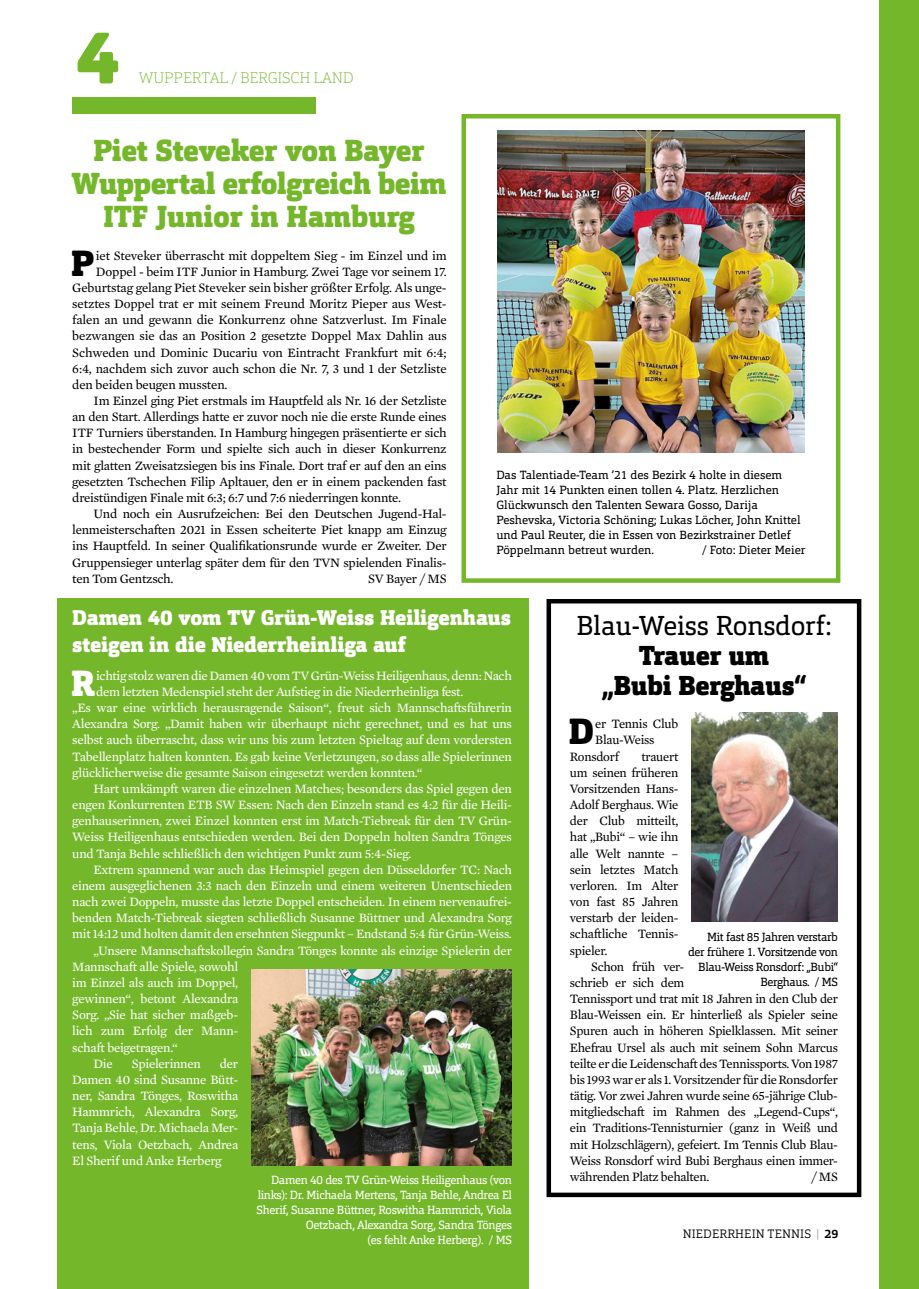
<style>
.page{position:relative;width:919px;height:1289px;background:#fff}
.page>*{position:absolute;margin:0;border:0;box-sizing:border-box;transform-origin:0 0}
.t1{font:900 75px "Orgon Slab";color:#75b72a}
.t2{font:900 36px "Orgon Slab";color:#000}
.t3{font:900 36px "Orgon Slab";color:#fff}
.t4{font:900 30px/33px "Orgon Slab";letter-spacing:-.015em;color:#75b72a;text-align:center}
.t5{font:900 27px/30px "Orgon Slab";letter-spacing:-.01em;color:#000;text-align:center}
.t6{font:27px "Orgon Slab";letter-spacing:-.01em;color:#000}
.t7{font:900 21px/27px "Orgon Slab";letter-spacing:-.01em;color:#fff}
.t8{font:100 15px "Orgon Slab";letter-spacing:-.015em;color:#75b72a}
.t9{font:13.05px/16.2px "Mercury Text G2";letter-spacing:-.02em;color:#000;text-align:justify}
.t10{font:13.05px/16.2px "Mercury Text G2";letter-spacing:-.02em;color:#fff;text-align:justify}
.t11{font:300 12px "Orgon Slab";letter-spacing:.01em;color:#000}
.t12{font:11.7px/15px "Orgon Slab";color:#000}
.t13{font:11.7px/15px "Orgon Slab";letter-spacing:-.03em;color:#fff;text-align:right}
.t14{font:11.7px/15px "Orgon Slab";letter-spacing:-.03em;color:#000;text-align:right}
.s1{color:#9d9d9c}
.s2{font-weight:700}
</style>
<div class="page">
<div style="left:461px;top:114px;width:379px;height:469px;border:4px solid #75b72a"></div>
<div style="left:546px;top:599px;width:315px;height:598px;border:4px solid #000"></div>
<div style="left:72px;top:98px;width:244px;height:16px;background:#75b72a"></div>
<img style="left:497px;top:131px;width:307px;height:322px">
<div style="left:879px;top:0;width:39px;height:1288px;background:#75b72a"></div>
<div style="left:57px;top:599px;width:472px;height:689px;background:#75b72a"></div>
<img style="left:251px;top:969px;width:261px;height:196px">
<img style="left:691px;top:712px;width:146px;height:209px">
<h1 class="t1" style="left:75px;top:9px;width:47px">4</h1>
<p class="t8" style="left:139px;top:69px;width:216px">WUPPERTAL / BERGISCH LAND</p>
<h3 class="t4" style="left:71px;top:134px;width:377px">Piet Steveker von Bayer<br>Wuppertal erfolgreich beim<br>ITF Junior in Hamburg</h3>
<h2 class="t2" style="left:71px;top:240px;width:25px">P</h2>
<p class="t9" style="left:96px;top:246px;width:352px">iet Steveker überrascht mit doppeltem Sieg - im Einzel und im</p>
<p class="t9" style="left:96px;top:262px;width:352px">Doppel - beim ITF Junior in Hamburg. Zwei Tage vor seinem 17.</p>
<p class="t9" style="left:72px;top:279px;width:376px">Geburtstag gelang Piet Steveker sein bisher größter Erfolg. Als unge-</p>
<p class="t9" style="left:72px;top:295px;width:376px">setztes Doppel trat er mit seinem Freund Moritz Pieper aus West-</p>
<p class="t9" style="left:72px;top:311px;width:376px">falen an und gewann die Konkurrenz ohne Satzverlust. Im Finale</p>
<p class="t9" style="left:72px;top:327px;width:376px">bezwangen sie das an Position 2 gesetzte Doppel Max Dahlin aus</p>
<p class="t9" style="left:72px;top:343px;width:376px">Schweden und Dominic Ducariu von Eintracht Frankfurt mit 6:4;</p>
<p class="t9" style="left:72px;top:359px;width:376px">6:4, nachdem sich zuvor auch schon die Nr. 7, 3 und 1 der Setzliste</p>
<p class="t9" style="left:72px;top:376px;width:157px">den beiden beugen mussten.</p>
<p class="t9" style="left:94px;top:392px;width:354px">Im Einzel ging Piet erstmals im Hauptfeld als Nr. 16 der Setzliste</p>
<p class="t9" style="left:72px;top:408px;width:376px">an den Start. Allerdings hatte er zuvor noch nie die erste Runde eines</p>
<p class="t9" style="left:72px;top:424px;width:376px">ITF Turniers überstanden. In Hamburg hingegen präsentierte er sich</p>
<p class="t9" style="left:72px;top:440px;width:376px">in bestechender Form und spielte sich auch in dieser Konkurrenz</p>
<p class="t9" style="left:72px;top:456px;width:376px">mit glatten Zweisatzsiegen bis ins Finale. Dort traf er auf den an eins</p>
<p class="t9" style="left:72px;top:472px;width:376px">gesetzten Tschechen Filip Apltauer, den er in einem packenden fast</p>
<p class="t9" style="left:72px;top:489px;width:330px">dreistündigen Finale mit 6:3; 6:7 und 7:6 niederringen konnte.</p>
<p class="t9" style="left:94px;top:505px;width:354px">Und noch ein Ausrufzeichen: Bei den Deutschen Jugend-Hal-</p>
<p class="t9" style="left:72px;top:521px;width:376px">lenmeisterschaften 2021 in Essen scheiterte Piet knapp am Einzug</p>
<p class="t9" style="left:72px;top:537px;width:376px">ins Hauptfeld. In seiner Qualifikationsrunde wurde er Zweiter. Der</p>
<p class="t9" style="left:72px;top:553px;width:376px">Gruppensieger unterlag später dem für den TVN spielenden Finalis-</p>
<p class="t9" style="left:72px;top:569px;width:103px">ten Tom Gentzsch.</p>
<p class="t9" style="left:368px;top:569px;width:80px">SV Bayer / MS</p>
<p class="t12" style="left:496px;top:467px;width:306px">Das Talentiade-Team ’21 des Bezirk 4 holte in diesem Jahr mit 14 Punkten einen tollen 4. Platz. Herzlichen Glückwunsch den Talenten Sewara Gosso, Darija Peshevska, Victoria Schöning; Lukas Löcher, John Knittel und Paul Reuter, die in Essen von Bezirkstrainer Detlef Pöppelmann betreut wurden.</p>
<p class="t12" style="left:702px;top:542px;width:105px">/ Foto: Dieter Meier</p>
<h3 class="t7" style="left:72px;top:604px;width:440px">Damen 40 vom TV Grün-Weiss Heiligenhaus steigen in die Niederrheinliga auf</h3>
<h2 class="t3" style="left:71px;top:660px;width:25px">R</h2>
<p class="t10" style="left:96px;top:666px;width:417px">ichtig stolz waren die Damen 40 vom TV Grün-Weiss Heiligenhaus, denn: Nach</p>
<p class="t10" style="left:96px;top:683px;width:369px">dem letzten Medenspiel steht der Aufstieg in die Niederrheinliga fest.</p>
<p class="t10" style="left:72px;top:699px;width:441px">„Es war eine wirklich herausragende Saison“, freut sich Mannschaftsführerin</p>
<p class="t10" style="left:72px;top:715px;width:441px">Alexandra Sorg. „Damit haben wir überhaupt nicht gerechnet, und es hat uns</p>
<p class="t10" style="left:72px;top:731px;width:441px">selbst auch überrascht, dass wir uns bis zum letzten Spieltag auf dem vordersten</p>
<p class="t10" style="left:72px;top:747px;width:441px">Tabellenplatz halten konnten. Es gab keine Verletzungen, so dass alle Spielerinnen</p>
<p class="t10" style="left:72px;top:763px;width:351px">glücklicherweise die gesamte Saison eingesetzt werden konnten.“</p>
<p class="t10" style="left:94px;top:779px;width:420px">Hart umkämpft waren die einzelnen Matches; besonders das Spiel gegen den</p>
<p class="t10" style="left:72px;top:796px;width:441px">engen Konkurrenten ETB SW Essen: Nach den Einzeln stand es 4:2 für die Heili-</p>
<p class="t10" style="left:72px;top:812px;width:439px">genhauserinnen, zwei Einzel konnten erst im Match-Tiebreak für den TV Grün-</p>
<p class="t10" style="left:72px;top:828px;width:441px">Weiss Heiligenhaus entschieden werden. Bei den Doppeln holten Sandra Tönges</p>
<p class="t10" style="left:72px;top:844px;width:340px">und Tanja Behle schließlich den wichtigen Punkt zum 5:4-Sieg.</p>
<p class="t10" style="left:94px;top:860px;width:420px">Extrem spannend war auch das Heimspiel gegen den Düsseldorfer TC: Nach</p>
<p class="t10" style="left:72px;top:876px;width:441px">einem ausgeglichenen 3:3 nach den Einzeln und einem weiteren Unentschieden</p>
<p class="t10" style="left:72px;top:893px;width:441px">nach zwei Doppeln, musste das letzte Doppel entscheiden. In einem nervenaufrei-</p>
<p class="t10" style="left:72px;top:909px;width:441px">benden Match-Tiebreak siegten schließlich Susanne Büttner und Alexandra Sorg</p>
<p class="t10" style="left:72px;top:925px;width:441px">mit 14:12 und holten damit den ersehnten Siegpunkt – Endstand 5:4 für Grün-Weiss.</p>
<p class="t10" style="left:94px;top:941px;width:420px">„Unsere Mannschaftskollegin Sandra Tönges konnte als einzige Spielerin der</p>
<p class="t10" style="left:72px;top:957px;width:167px">Mannschaft alle Spiele, sowohl</p>
<p class="t10" style="left:72px;top:973px;width:167px">im Einzel als auch im Doppel,</p>
<p class="t10" style="left:72px;top:990px;width:167px">gewinnen“, betont Alexandra</p>
<p class="t10" style="left:72px;top:1006px;width:167px">Sorg. „Sie hat sicher maßgeb-</p>
<p class="t10" style="left:72px;top:1022px;width:167px">lich zum Erfolg der Mann-</p>
<p class="t10" style="left:72px;top:1038px;width:107px">schaft beigetragen.“</p>
<p class="t10" style="left:94px;top:1054px;width:21px">Die</p>
<p class="t10" style="left:132px;top:1054px;width:71px">Spielerinnen</p>
<p class="t10" style="left:72px;top:1054px;width:167px;text-indent:147px">der Damen 40 sind Susanne Bütt&shy;ner, Sandra Tönges, Roswitha Hammrich, Alexandra Sorg, Tanja Behle, Dr. Michaela Mer&shy;tens, Viola Oetzbach, Andrea El Sherif und Anke Herberg</p>
<p class="t13" style="left:256px;top:1172px;width:257px">Damen 40 des TV Grün-Weiss Heiligenhaus (von links): Dr. Michaela Mertens, Tanja Behle, Andrea El Sherif, Susanne Büttner, Roswitha Hammrich, Viola Oetzbach, Alexandra Sorg, Sandra Tönges<br>(es fehlt Anke Herberg). / MS</p>
<h3 class="t6" style="left:576px;top:609px;width:256px">Blau-Weiss Ronsdorf:</h3>
<h3 class="t5" style="left:601px;top:641px;width:206px">Trauer um „Bubi Berghaus“</h3>
<h2 class="t2" style="left:569px;top:708px;width:27px">D</h2>
<p class="t9" style="left:595px;top:715px;width:85px">er Tennis Club</p>
<p class="t9" style="left:595px;top:731px;width:61px">Blau-Weiss</p>
<p class="t9" style="left:570px;top:747px;width:50px">Ronsdorf</p>
<p class="t9" style="left:570px;top:747px;width:110px;text-indent:72px">trauert um seinen früheren Vorsitzenden Hans-Adolf Berghaus. Wie der Club mitteilt, hat „Bubi“ – wie ihn alle Welt nannte – sein letztes Match verloren. Im Alter von fast 85 Jahren verstarb der leiden&shy;schaftliche Tennis&shy;spieler.</p>
<p class="t9" style="left:570px;top:957px;width:269px;text-align:left;text-indent:21px">Schon früh ver-<br>schrieb er sich dem<br>Tennissport und trat mit 18 Jahren in den Club der Blau-Weissen ein. Er hinterließ als Spieler seine Spuren auch in höheren Spielklassen. Mit seiner Ehefrau Ursel als auch mit seinem Sohn Marcus teilte er die Leidenschaft des Tennissports. Von 1987 bis 1993 war er als 1. Vorsitzender für die Ronsdorfer tätig. Vor zwei Jahren wurde seine 65-jährige Club&shy;mitgliedschaft im Rahmen des „Legend-Cups“, ein Traditions-Tennisturnier (ganz in Weiß und mit Holzschlägern), gefeiert. Im Tennis Club Blau-Weiss Ronsdorf wird Bubi Berghaus einen immer&shy;währenden Platz behalten.</p>
<p class="t14" style="left:688px;top:929px;width:151px">Mit fast 85 Jahren verstarb der frühere 1. Vorsitzende von<br>Blau-Weiss Ronsdorf: „Bubi“<br>Berghaus. / MS</p>
<p class="t9" style="left:811px;top:1167px;width:28px">/ MS</p>
<p class="t11" style="left:682px;top:1226px;width:157px">NIEDERRHEIN TENNIS <span class="s1">|</span> <span class="s2">29</span></p>
</div>
